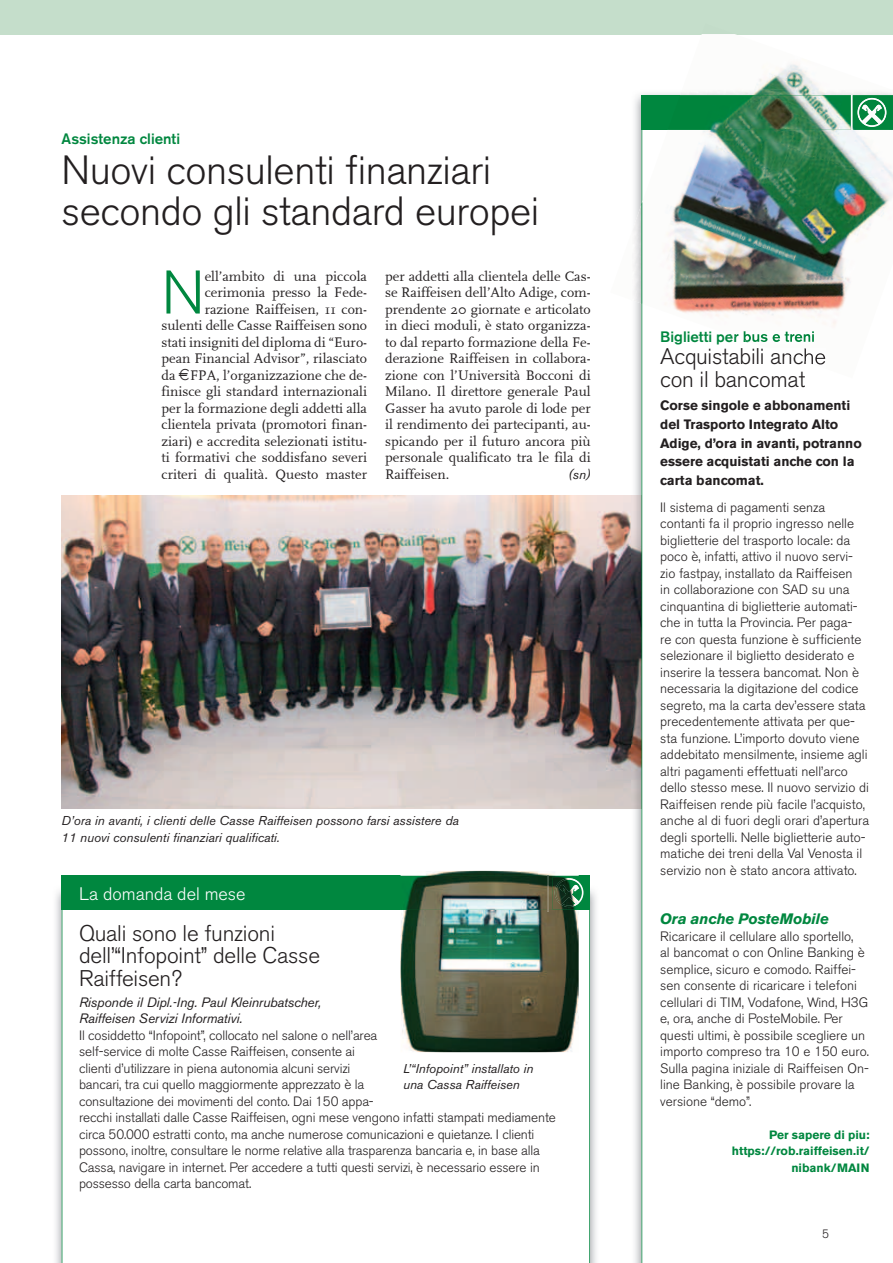
<style>
.page{position:relative;width:893px;height:1263px;background:#fff}
.page>*{position:absolute;margin:0;border:0;box-sizing:border-box;transform-origin:0 0}
.t1{font:300 61.05px "Akzidenz Grotesk BE";color:#00873f}
.t2{font:300 40.5px/40.5px "Akzidenz Grotesk BE";letter-spacing:-.01em;color:#231f20}
.t3{font:300 22.5px/22.5px "Akzidenz Grotesk BE";letter-spacing:-.01em;color:#231f20}
.t4{font:300 18px "Akzidenz Grotesk BE";color:#fff}
.t5{font:500 15px "Akzidenz Grotesk BE";color:#00873f}
.t6{font:italic 700 15px "Akzidenz Grotesk BE";letter-spacing:-.01em;color:#00873f}
.t7{font:14.25px/16.5px "FF Scala";color:#231f20;text-align:right}
.t8{font:300 13.5px/16.5px "Akzidenz Grotesk BE";color:#231f20}
.t9{font:700 13.5px/18.8px "Akzidenz Grotesk BE";color:#231f20}
.t10{font:italic 13.5px/16.5px "Akzidenz Grotesk BE";letter-spacing:-.01em;color:#231f20}
.t11{font:italic 12.75px/16.5px "Akzidenz Grotesk BE";color:#231f20}
.t12{font:700 12px/16.5px "Akzidenz Grotesk BE";color:#00873f;text-align:right}
.t13{font:300 12px "Akzidenz Grotesk BE";color:#231f20}
</style>
<div class="page">
<img style="left:62px;top:495px;width:570px;height:313px">
<div style="left:0;top:0;width:893px;height:34px;background:#c5decb"></div>
<img style="left:55px;top:885px;width:541px;height:378px">
<svg style="left:62px;top:910px;width:528px;height:353px"></svg>
<img style="left:632px;top:304px;width:9px;height:959px">
<svg style="left:641px;top:304px;width:2px;height:959px;background:#8bbda2"></svg>
<div style="left:62px;top:876px;width:528px;height:34px;background:#00873f"></div>
<svg style="left:579px;top:882px;width:4px;height:21px"></svg>
<img style="left:401px;top:871px;width:178px;height:181px">
<img style="left:552px;top:877px;width:27px;height:32px">
<img style="left:554px;top:878px;width:25px;height:29px">
<img style="left:547px;top:875px;width:2px;height:37px">
<img style="left:610px;top:34px;width:282px;height:56px">
<img style="left:633px;top:90px;width:260px;height:214px">
<img style="left:642px;top:304px;width:202px;height:74px">
<img style="left:641px;top:95px;width:252px;height:209px">
<img style="left:668px;top:96px;width:225px;height:34px">
<img style="left:855px;top:97px;width:34px;height:32px">
<img style="left:857px;top:98px;width:29px;height:29px">
<img style="left:851px;top:95px;width:1px;height:36px">
<img style="left:719px;top:331px;width:95px;height:13px">
<img style="left:768px;top:348px;width:58px;height:21px">
<p class="t5" style="left:62px;top:129px;width:120px">Assistenza clienti</p>
<h2 class="t2" style="left:62px;top:151px;width:479px">Nuovi consulenti finanziari secondo gli standard europei</h2>
<p class="t7" style="left:162px;top:268px;width:207px">ell’ambito di una piccola cerimonia presso la Fede&shy;razione Raiffeisen, 11 con&shy;sulenti delle Casse Raiffeisen sono stati insigniti del diploma di “Euro&shy;pean Financial Advisor”, rilasciato da FPA, l’organizzazione che de&shy;finisce gli standard internazionali per la formazione degli addetti alla clientela privata (promotori finan&shy;ziari) e accredita selezionati istitu&shy;ti formativi che soddisfano severi criteri di qualità. Questo master</p>
<p class="t7" style="left:385px;top:268px;width:207px;text-align:justify">per addetti alla clientela delle Cas&shy;se Raiffeisen dell’Alto Adige, com&shy;prendente 20 giornate e articolato in dieci moduli, è stato organizza&shy;to dal reparto formazione della Fe&shy;derazione Raiffeisen in collabora&shy;zione con l’Università Bocconi di Milano. Il direttore generale Paul Gasser ha avuto parole di lode per il rendimento dei partecipanti, au&shy;spicando per il futuro ancora più personale qualificato tra le fila di Raiffeisen.</p>
<h1 class="t1" style="left:162px;top:258px;width:45px">N</h1>
<p class="t11" style="left:568px;top:466px;width:24px">(sn)</p>
<p class="t11" style="left:62px;top:812px;width:399px">D’ora in avanti, i clienti delle Casse Raiffeisen possono farsi assistere da<br>11 nuovi consulenti finanziari qualificati.</p>
<h3 class="t4" style="left:79px;top:884px;width:168px">La domanda del mese</h3>
<h3 class="t3" style="left:79px;top:922px;width:242px">Quali sono le funzioni dell’“Infopoint” delle Casse<br>Raiffeisen?</h3>
<p class="t10" style="left:79px;top:994px;width:244px">Risponde il Dipl.-Ing. Paul Kleinrubatscher,<br>Raiffeisen Servizi Informativi.</p>
<p class="t8" style="left:79px;top:1027px;width:478px">Il cosiddetto “Infopoint”, collocato nel salone o nell’area<br>self-service di molte Casse Raiffeisen, consente ai<br>clienti d’utilizzare in piena autonomia alcuni servizi<br>bancari, tra cui quello maggiormente apprezzato è la<br>consultazione dei movimenti del conto. Dai 150 appa-<br>recchi installati dalle Casse Raiffeisen, ogni mese vengono infatti stampati mediamente circa 50.000 estratti conto, ma anche numerose comunicazioni e quietanze. I clienti possono, inoltre, consultare le norme relative alla trasparenza bancaria e, in base alla Cassa, navigare in internet. Per accedere a tutti questi servizi, è necessario essere in possesso della carta bancomat.</p>
<p class="t11" style="left:403px;top:1060px;width:132px">L’“Infopoint” installato in una Cassa Raiffeisen</p>
<p class="t5" style="left:660px;top:327px;width:156px">Biglietti per bus e treni</p>
<h3 class="t3" style="left:660px;top:346px;width:167px">Acquistabili anche con il bancomat</h3>
<p class="t9" style="left:660px;top:396px;width:203px">Corse singole e abbonamenti del Trasporto Integrato Alto<br>Adige, d’ora in avanti, potranno essere acquistati anche con la carta bancomat.</p>
<p class="t8" style="left:660px;top:499px;width:211px">Il sistema di pagamenti senza contanti fa il proprio ingresso nelle biglietterie del trasporto locale: da poco è, infatti, attivo il nuovo servi&shy;zio fastpay, installato da Raiffeisen<br>in collaborazione con SAD su una cinquantina di biglietterie automati&shy;che in tutta la Provincia. Per paga-<br>re con questa funzione è sufficiente selezionare il biglietto desiderato e inserire la tessera bancomat. Non è necessaria la digitazione del codice segreto, ma la carta dev’essere stata precedentemente attivata per que&shy;sta funzione. L’importo dovuto viene addebitato mensilmente, insieme agli altri pagamenti effettuati nell’arco dello stesso mese. Il nuovo servizio di Raiffeisen rende più facile l’acquisto, anche al di fuori degli orari d’apertura degli sportelli. Nelle biglietterie auto&shy;matiche dei treni della Val Venosta il servizio non è stato ancora attivato.</p>
<p class="t6" style="left:660px;top:910px;width:170px">Ora anche PosteMobile</p>
<p class="t8" style="left:660px;top:928px;width:210px">Ricaricare il cellulare allo sportello,<br>al bancomat o con Online Banking è semplice, sicuro e comodo. Raiffei&shy;sen consente di ricaricare i telefoni cellulari di TIM, Vodafone, Wind, H3G e, ora, anche di PosteMobile. Per questi ultimi, è possibile scegliere un importo compreso tra 10 e 150 euro.<br>Sulla pagina iniziale di Raiffeisen On&shy;line Banking, è possibile provare la versione “demo”.</p>
<p class="t12" style="left:732px;top:1126px;width:139px">Per sapere di piu: https://rob.raiffeisen.it/ nibank/MAIN</p>
<p class="t13" style="left:822px;top:1227px;width:8px">5</p>
</div>
